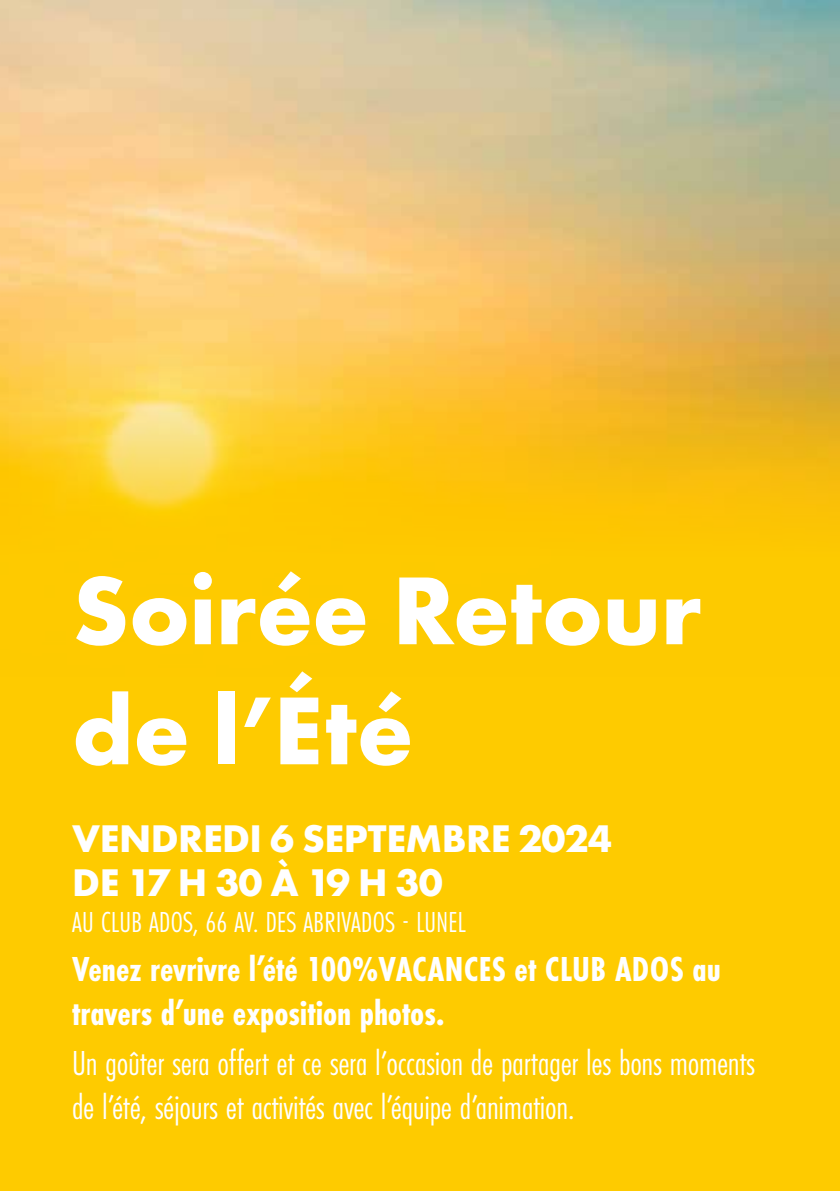
<style>
.page{position:relative;width:840px;height:1191px;background:#fff}
.page>*{position:absolute;margin:0;border:0;box-sizing:border-box;transform-origin:0 0}
.t1{font:700 100px/120px "Futura PT";letter-spacing:-.005em;color:#fff}
.t2{font:700 40px/44px "Futura PT";letter-spacing:-.01em;color:#fff}
.t3{font:36px/44px "Futura PT Cond";letter-spacing:-.01em;color:#fff}
.t4{font:700 36px/44px "Futura PT Cond";color:#fff}
.t5{font:30px "Futura PT Cond";letter-spacing:.01em;color:#fff}
</style>
<div class="page">
<div style="left:0;top:0;width:839px;height:1191px;background:#fecb00"></div>
<img style="left:0;top:0;width:839px;height:510px">
<h1 class="t1" style="left:72px;top:550px;width:631px">Soirée Retour de l’Été</h1>
<p class="t2" style="left:72px;top:815px;width:541px">VENDREDI 6 SEPTEMBRE 2024<br>DE 17 H 30 À 19 H 30</p>
<p class="t5" style="left:72px;top:905px;width:395px">AU CLUB ADOS, 66 AV. DES ABRIVADOS LUNEL</p>
<p class="t4" style="left:72px;top:947px;width:650px">Venez revrivre l’été 100%VACANCES et CLUB ADOS au travers d’une exposition photos.</p>
<p class="t3" style="left:72px;top:1040px;width:684px">Un goûter sera offert et ce sera l’occasion de partager les bons moments de l’été, séjours et activités avec l’équipe d’animation.</p>
</div>
